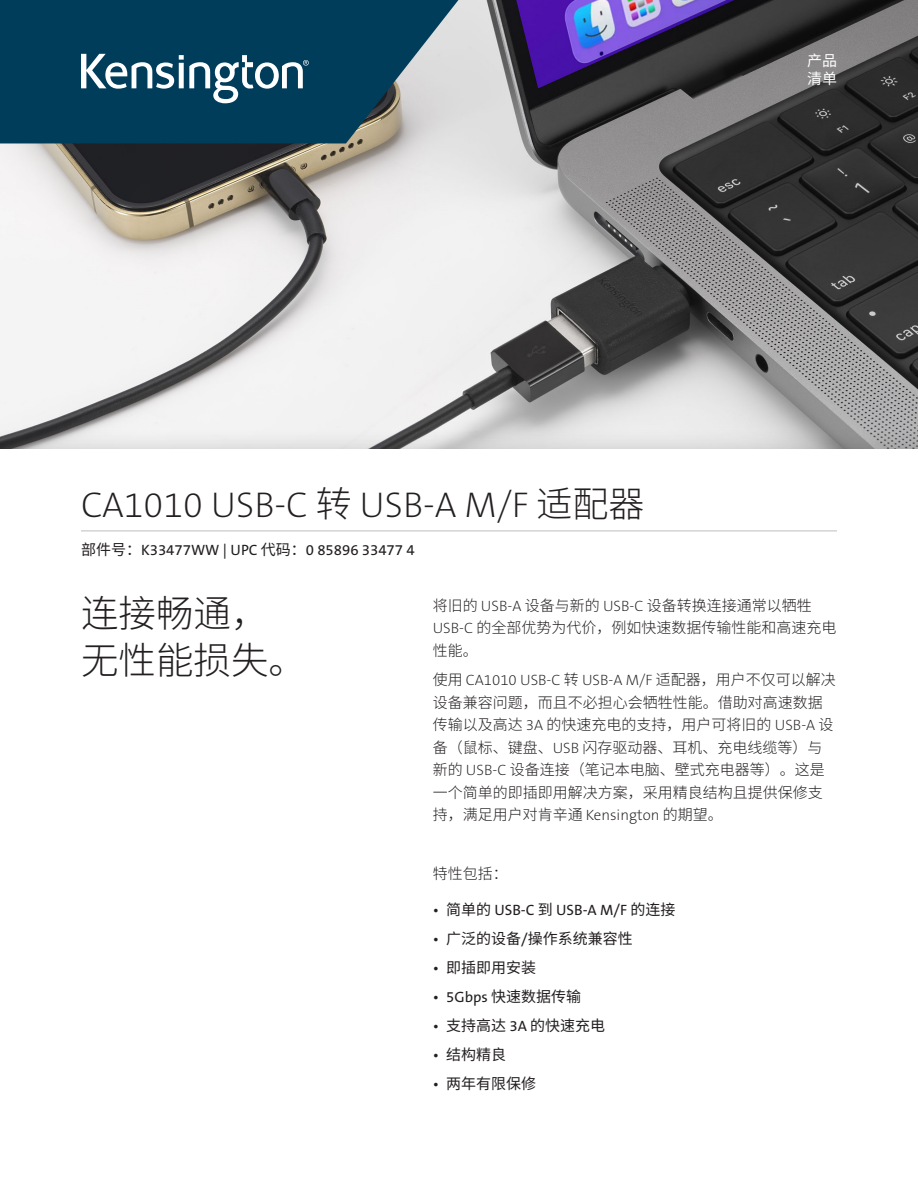
<style>
.page{position:relative;width:918px;height:1188px;background:#fff}
.page>*{position:absolute;margin:0;border:0;box-sizing:border-box;transform-origin:0 0}
.Product_Headline{font:300 37.5px/46.5px "Noto Sans CJ Ksc";color:#231f20}
.Product_Name{font:36px "The Sans KENSINGTON2 XL";color:#231f20}
.Body{font:300 15px/22.5px "Noto Sans CJ Ksc";color:#231f20}
.Feature_Bullets{font:15px "Noto Sans CJ Ksc";color:#231f20}
.Feature_Bullets-2{font:15px "The Sans KENSINGTON5 Rg";color:#231f20}
.Part_No__UPC{font:15px "The Sans KENSINGTON5 Rg";color:#231f20}
.Filetype_Header{font:15px "Noto Sans CJ Ksc";color:#fff}
.s1{font-family:"Noto Sans CJ Ksc";font-weight:300}
.s2{font-family:"Noto Sans CJ Ksc"}
.s3{font-family:"The Sans KENSINGTON2 XL";font-weight:400}
.s4{font-family:"The Sans KENSINGTON5 Rg"}
</style>
<div class="page">
<img style="left:0;top:0;width:918px;height:427px">
<div style="left:0;top:427px;width:918px;height:761px;background:#231f20;opacity:.2"></div>
<div style="left:0;top:449px;width:918px;height:739px;background:#fff"></div>
<svg style="left:0;top:0;width:458px;height:143px;background:#1d5169"></svg>
<svg style="left:81px;top:54px;width:228px;height:49px"></svg>
<hr style="left:81px;top:531px;width:756px;height:1px;background:#bcbdc0">
<p class="Filetype_Header" style="left:807px;top:52px;width:31px">产品</p>
<p class="Filetype_Header" style="left:807px;top:70px;width:31px">清单</p>
<h1 class="Product_Name" style="left:81px;top:486px;width:565px">CA1010 USB-C <span class="s1">转</span> USB-A M/F <span class="s1">适配器</span></h1>
<h2 class="Part_No__UPC" style="left:81px;top:542px;width:335px"><span class="s2">部件号：</span>K33477WW | UPC <span class="s2">代码：</span>0 85896 33477 4</h2>
<h3 class="Product_Headline" style="left:81px;top:591px;width:226px">连接畅通，无性能损失。</h3>
<p class="Body" style="left:433px;top:595px;width:405px">将旧的 <span class="s3">USB-A</span> 设备与新的 <span class="s3">USB-C</span> 设备转换连接通常以牺牲<br><span class="s3">USB-C</span> 的全部优势为代价，例如快速数据传输性能和高速充电性能。</p>
<p class="Body" style="left:433px;top:669px;width:405px">使用 <span class="s3">CA1010 USB-C</span> 转 <span class="s3">USB-A M/F</span> 适配器，用户不仅可以解决设备兼容问题，而且不必担心会牺牲性能。借助对高速数据传输以及高达 <span class="s3">3A</span> 的快速充电的支持，用户可将旧的 <span class="s3">USB-A</span> 设备（鼠标、键盘、<span class="s3">USB</span> 闪存驱动器、耳机、充电线缆等）与新的 <span class="s3">USB-C</span> 设备连接（笔记本电脑、壁式充电器等）。这是一个简单的即插即用解决方案，采用精良结构且提供保修支持，满足用户对肯辛通 <span class="s3">Kensington</span> 的期望。</p>
<p class="Body" style="left:433px;top:862px;width:76px">特性包括：</p>
<p class="Feature_Bullets-2" style="left:433px;top:902px;width:244px">• <span class="s2">简单的</span> USB-C <span class="s2">到</span> USB-A M/F <span class="s2">的连接</span></p>
<p class="Feature_Bullets" style="left:433px;top:930px;width:202px"><span class="s4">•</span> 广泛的设备<span class="s4">/</span>操作系统兼容性</p>
<p class="Feature_Bullets" style="left:433px;top:959px;width:105px"><span class="s4">•</span> 即插即用安装</p>
<p class="Feature_Bullets-2" style="left:433px;top:989px;width:150px">• 5Gbps <span class="s2">快速数据传输</span></p>
<p class="Feature_Bullets" style="left:433px;top:1017px;width:174px"><span class="s4">•</span> 支持高达 <span class="s4">3A</span> 的快速充电</p>
<p class="Feature_Bullets" style="left:433px;top:1046px;width:75px"><span class="s4">•</span> 结构精良</p>
<p class="Feature_Bullets" style="left:433px;top:1075px;width:105px"><span class="s4">•</span> 两年有限保修</p>
</div>
